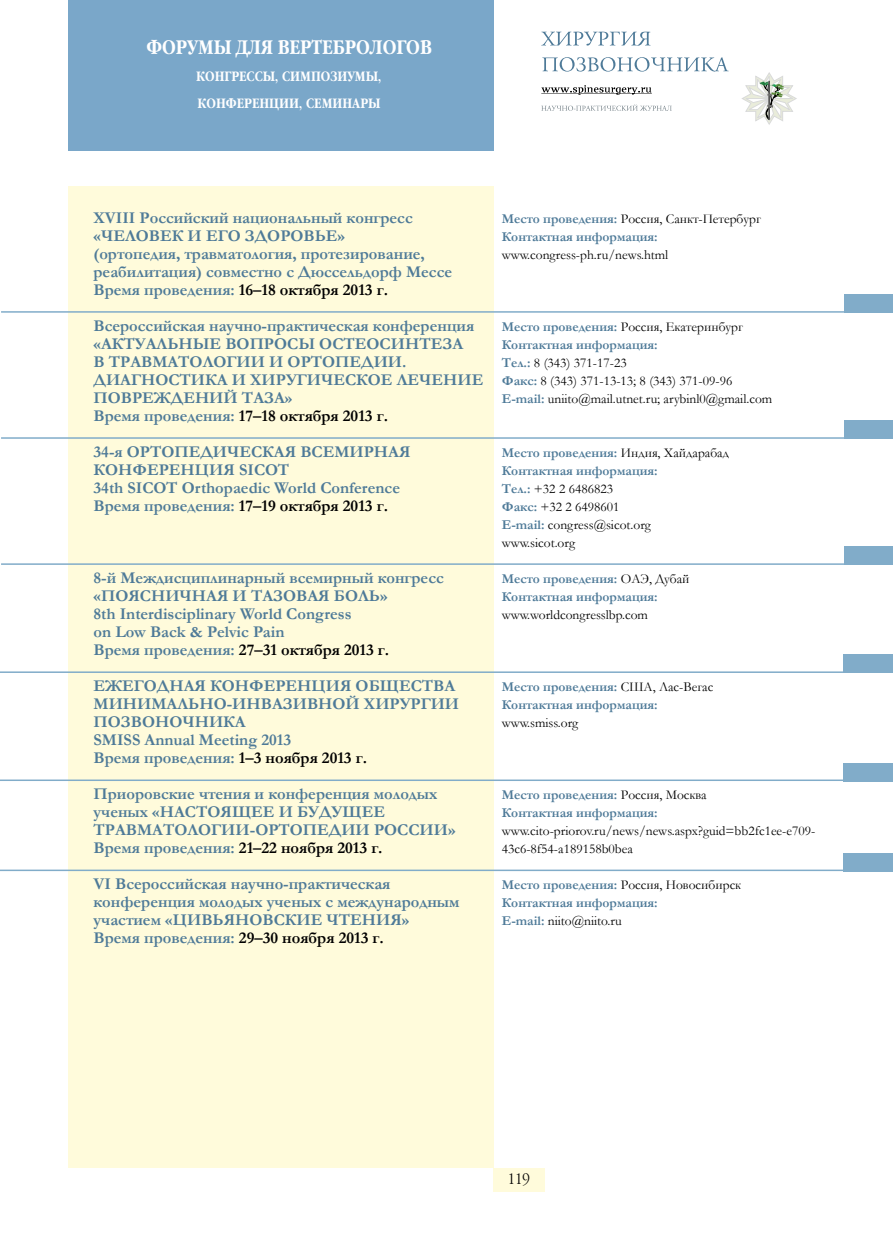
<style>
.page{position:relative;width:893px;height:1234px;background:#fff}
.page>*{position:absolute;margin:0;border:0;box-sizing:border-box;transform-origin:0 0}
.t1{font:700 19.5px "Garamond Narrow C";color:#fff}
.t2{font:700 16.5px/18px "Garamond";color:#4e7a98}
.t3{font:300 15px "Garamond Narrow C";color:#000}
.t4{font:13.5px/18px "Garamond";color:#000}
.t5{font:700 13.5px/18px "Garamond";color:#4e7a98}
.t6{font:700 13.5px/27px "Garamond Narrow C";color:#fff}
.s1{color:#000}
.s2{font-weight:400;color:#000}
.s3{font-weight:700;color:#4e7a98}
</style>
<div class="page">
<div style="left:493px;top:1167px;width:51px;height:24px;background:#fffbdb"></div>
<div style="left:68px;top:186px;width:425px;height:981px;background:#fffbdb"></div>
<svg style="left:742px;top:72px;width:55px;height:53px"></svg>
<svg style="left:541px;top:32px;width:188px;height:40px"></svg>
<svg style="left:541px;top:104px;width:131px;height:7px"></svg>
<svg style="left:541px;top:85px;width:111px;height:10px"></svg>
<div style="left:68px;top:0;width:425px;height:150px;background:#7aa7c9"></div>
<hr style="left:1px;top:437px;width:892px;height:1px;background:#81acc9">
<div style="left:844px;top:420px;width:49px;height:18px;background:#81acc9"></div>
<hr style="left:1px;top:311px;width:892px;height:1px;background:#81acc9">
<div style="left:844px;top:294px;width:49px;height:18px;background:#81acc9"></div>
<hr style="left:1px;top:563px;width:892px;height:1px;background:#81acc9">
<div style="left:844px;top:546px;width:49px;height:18px;background:#81acc9"></div>
<hr style="left:0;top:671px;width:893px;height:1px;background:#81acc9">
<div style="left:843px;top:654px;width:50px;height:18px;background:#81acc9"></div>
<hr style="left:0;top:779px;width:893px;height:1px;background:#81acc9">
<div style="left:843px;top:762px;width:50px;height:18px;background:#81acc9"></div>
<hr style="left:0;top:869px;width:893px;height:1px;background:#81acc9">
<div style="left:843px;top:852px;width:50px;height:18px;background:#81acc9"></div>
<p class="t1" style="left:146px;top:36px;width:287px">ФОРУМЫ ДЛЯ ВЕРТЕБРОЛОГОВ</p>
<p class="t6" style="left:196px;top:63px;width:187px">КОНГРЕССЫ, СИМПОЗИУМЫ,<br>КОНФЕРЕНЦИИ, СЕМИНАРЫ</p>
<p class="t2" style="left:94px;top:208px;width:360px">XVIII Российский национальный конгресс «ЧЕЛОВЕК И ЕГО ЗДОРОВЬЕ»<br>(ортопедия, травматология, протезирование, реабилитация) совместно с Дюссельдорф Мессе Время проведения: <span class="s1">16–18 октября 2013 г.</span></p>
<p class="t5" style="left:502px;top:209px;width:261px">Место проведения: <span class="s2">Россия, Санкт-Петербург<br></span>Контактная информация:</p>
<p class="t4" style="left:502px;top:245px;width:168px">www.congress-ph.ru/news.html</p>
<p class="t2" style="left:94px;top:316px;width:391px">Всероссийская научно-практическая конференция «АКТУАЛЬНЫЕ ВОПРОСЫ ОСТЕОСИНТЕЗА<br>В ТРАВМАТОЛОГИИ И ОРТОПЕДИИ.<br>ДИАГНОСТИКА И ХИРУГИЧЕСКОЕ ЛЕЧЕНИЕ ПОВРЕЖДЕНИЙ ТАЗА»<br>Время проведения: <span class="s1">17–18 октября 2013 г.</span></p>
<p class="t4" style="left:502px;top:317px;width:272px"><span class="s3">Место проведения:</span> Россия, Екатеринбург <span class="s3">Контактная информация:<br>Тел.:</span> 8 (343) 371-17-23<br><span class="s3">Факс:</span> 8 (343) 371-13-13; 8 (343) 371-09-96<br><span class="s3">E-mail:</span> uniito@mail.utnet.ru; arybinl0@gmail.сom</p>
<p class="t2" style="left:94px;top:442px;width:318px">34-я ОРТОПЕДИЧЕСКАЯ ВСЕМИРНАЯ КОНФЕРЕНЦИЯ SICOT<br>34th SICOT Orthopaedic World Conference Время проведения: <span class="s1">17–19 октября 2013 г.</span></p>
<p class="t4" style="left:502px;top:443px;width:229px"><span class="s3">Место проведения:</span> Индия, Хайдарабад<br><span class="s3">Контактная информация:<br>Тел.:</span> +32 2 6486823<br><span class="s3">Факс:</span> +32 2 6498601<br><span class="s3">E-mail:</span> congress@sicot.org<br>www.sicot.org</p>
<p class="t2" style="left:94px;top:568px;width:352px">8-й Междисциплинарный всемирный конгресс «ПОЯСНИЧНАЯ И ТАЗОВАЯ БОЛЬ»<br>8th Interdisciplinary World Congress<br>on Low Back &amp; Pelvic Pain<br>Время проведения: <span class="s1">27–31 октября 2013 г.</span></p>
<p class="t5" style="left:502px;top:569px;width:189px">Место проведения: <span class="s2">ОАЭ, Дубай<br></span>Контактная информация:</p>
<p class="t4" style="left:502px;top:605px;width:148px">www.worldcongresslbp.com</p>
<p class="t2" style="left:94px;top:676px;width:367px">ЕЖЕГОДНАЯ КОНФЕРЕНЦИЯ ОБЩЕСТВА<br>МИНИМАЛЬНО-ИНВАЗИВНОЙ ХИРУРГИИ<br>ПОЗВОНОЧНИКА<br>SMISS Annual Meeting 2013<br>Время проведения: <span class="s1">1–3 ноября 2013 г.</span></p>
<p class="t5" style="left:502px;top:677px;width:213px">Место проведения: <span class="s2">США, Лас-Вегас<br></span>Контактная информация:</p>
<p class="t4" style="left:502px;top:713px;width:78px">www.smiss.org</p>
<p class="t2" style="left:94px;top:784px;width:364px">Приоровские чтения и конференция молодых ученых «НАСТОЯЩЕЕ И БУДУЩЕЕ ТРАВМАТОЛОГИИ-ОРТОПЕДИИ РОССИИ» Время проведения: <span class="s1">21–22 ноября 2013 г.</span></p>
<p class="t5" style="left:502px;top:785px;width:206px">Место проведения: <span class="s2">Россия, Москва<br></span>Контактная информация:</p>
<p class="t4" style="left:502px;top:821px;width:315px">www.cito-priorov.ru/news/news.aspx?guid=bb2fc1ee-e709-<br>43c6-8f54-a189158b0bea</p>
<p class="t2" style="left:94px;top:874px;width:368px">VI Всероссийская научно-практическая конференция молодых ученых с международным участием «ЦИВЬЯНОВСКИЕ ЧТЕНИЯ» Время проведения: <span class="s1">29–30 ноября 2013 г.</span></p>
<p class="t5" style="left:502px;top:875px;width:241px">Место проведения: <span class="s2">Россия, Новосибирск<br></span>Контактная информация:<br>E-mail: <span class="s2">niito@niito.ru</span></p>
<p class="t3" style="left:508px;top:1170px;width:23px">119</p>
</div>
